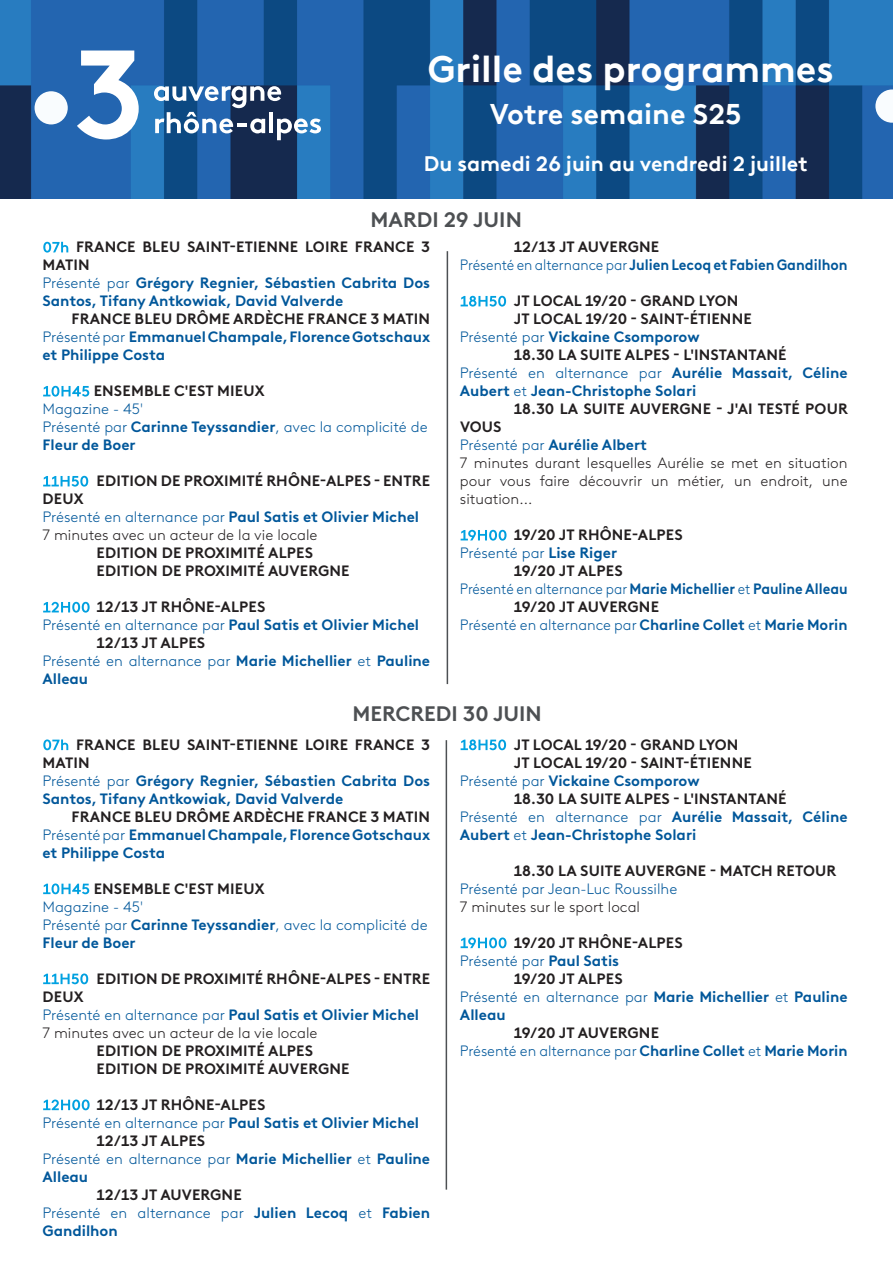
<style>
.page{position:relative;width:893px;height:1263px;background:#fff}
.page>*{position:absolute;margin:0;border:0;box-sizing:border-box;transform-origin:0 0}
.t1{font:700 37.5px "France TV Brown TT";color:#fff}
.t2{font:700 28.5px "France TV Brown TT";color:#fff}
.t3{font:700 21px "France TV Brown TT";color:#fff}
.t4{font:700 21px "France TV Brown";color:#4d5053}
.t5{font:700 15px/18px "France TV Brown";color:#01579a}
.t6{font:700 15px/18px "France TV Brown";letter-spacing:.01em;color:#231f20}
.t7{font:300 15px/18px "France TV Brown";color:#01579a}
.t8{font:300 15px/18px "France TV Brown";color:#231f20;text-align:justify}
.t9{font:700 15px "France TV Brown";color:#01579a;scale:.93 1}
.t10{font:700 15px "France TV Brown";color:#01579a;scale:.94 1}
.s1{color:#fff}
.s2{font-weight:300}
.s3{font-weight:700}
</style>
<div class="page">
<img style="left:0;top:0;width:893px;height:199px">
<div style="left:35px;top:91px;width:33px;height:33px;background:#f9fcfe;border-radius:50%"></div>
<svg style="left:77px;top:51px;width:62px;height:88px"></svg>
<svg style="left:154px;top:86px;width:167px;height:54px"></svg>
<svg style="left:875px;top:89px;width:18px;height:34px"></svg>
<hr style="left:447px;top:251px;width:1px;height:433px;background:#4d5053">
<hr style="left:446px;top:740px;width:1px;height:449px;background:#4d5053">
<p class="t1" style="left:427px;top:40px;width:408px">Grille des programmes</p>
<p class="t2" style="left:490px;top:92px;width:253px">Votre semaine S25</p>
<p class="t3" style="left:424px;top:147px;width:385px">Du samedi 26 juin au vendredi 2 juillet</p>
<p class="t4" style="left:370px;top:204px;width:153px">MARDI 29 JUIN</p>
<p class="t6" style="left:43px;top:237px;width:389px"><span class="s1">07h</span> FRANCE BLEU SAINT-ETIENNE LOIRE FRANCE 3<br>MATIN</p>
<p class="t5" style="left:43px;top:273px;width:389px"><span class="s2">Présenté par</span> Grégory Regnier, Sébastien Cabrita Dos<br>Santos, Tifany Antkowiak, David Valverde</p>
<p class="t6" style="left:72px;top:309px;width:360px">FRANCE BLEU DRÔME ARDÈCHE FRANCE 3 MATIN</p>
<p class="t5" style="left:43px;top:327px;width:389px"><span class="s2">Présenté par</span> Emmanuel Champale, Florence Gotschaux et Philippe Costa</p>
<p class="t6" style="left:43px;top:381px;width:223px"><span class="s1">10H45</span> ENSEMBLE C'EST MIEUX</p>
<p class="t7" style="left:43px;top:399px;width:102px">Magazine - 45'</p>
<p class="t7" style="left:43px;top:417px;width:387px">Présenté par <span class="s3">Carinne Teyssandier</span>, avec la complicité de<br><span class="s3">Fleur de Boer</span></p>
<p class="t6" style="left:43px;top:471px;width:389px"><span class="s1">11H50</span> EDITION DE PROXIMITÉ RHÔNE-ALPES - ENTRE<br>DEUX</p>
<p class="t5" style="left:43px;top:507px;width:378px"><span class="s2">Présenté en alternance par</span> Paul Satis et Olivier Michel</p>
<p class="t8" style="left:43px;top:525px;width:276px">7 minutes avec un acteur de la vie locale</p>
<p class="t6" style="left:97px;top:543px;width:218px">EDITION DE PROXIMITÉ ALPES</p>
<p class="t6" style="left:97px;top:561px;width:254px">EDITION DE PROXIMITÉ AUVERGNE</p>
<p class="t6" style="left:43px;top:597px;width:224px"><span class="s1">12H00</span> 12/13 JT RHÔNE-ALPES</p>
<p class="t5" style="left:43px;top:615px;width:378px"><span class="s2">Présenté en alternance par</span> Paul Satis et Olivier Michel</p>
<p class="t6" style="left:97px;top:633px;width:110px">12/13 JT ALPES</p>
<p class="t5" style="left:43px;top:651px;width:389px"><span class="s2">Présenté en alternance par</span> Marie Michellier <span class="s2">et</span> Pauline<br>Alleau</p>
<p class="t6" style="left:514px;top:237px;width:147px">12/13 JT AUVERGNE</p>
<p class="t10" style="left:460px;top:254px;width:414px"><span class="s2">Présenté en alternance par</span> Julien Lecoq et Fabien Gandilhon</p>
<p class="t6" style="left:460px;top:291px;width:280px"><span class="s1">18H50</span> JT LOCAL 19/20 - GRAND LYON</p>
<p class="t6" style="left:514px;top:309px;width:239px">JT LOCAL 19/20 - SAINT-ÉTIENNE</p>
<p class="t5" style="left:460px;top:327px;width:241px"><span class="s2">Présenté par</span> Vickaine Csomporow</p>
<p class="t6" style="left:514px;top:345px;width:274px">18.30 LA SUITE ALPES - L'INSTANTANÉ</p>
<p class="t5" style="left:460px;top:363px;width:389px"><span class="s2">Présenté en alternance par</span> Aurélie Massait, Céline<br>Aubert <span class="s2">et</span> Jean-Christophe Solari</p>
<p class="t6" style="left:514px;top:399px;width:335px">18.30 LA SUITE AUVERGNE - J'AI TESTÉ POUR</p>
<p class="t6" style="left:460px;top:417px;width:43px">VOUS</p>
<p class="t5" style="left:460px;top:435px;width:189px"><span class="s2">Présenté par</span> Aurélie Albert</p>
<p class="t8" style="left:460px;top:453px;width:389px">7 minutes durant lesquelles Aurélie se met en situation pour vous faire découvrir un métier, un endroit, une situation...</p>
<p class="t6" style="left:460px;top:525px;width:224px"><span class="s1">19H00</span> 19/20 JT RHÔNE-ALPES</p>
<p class="t7" style="left:460px;top:543px;width:159px">Présenté par <span class="s3">Lise Riger</span></p>
<p class="t6" style="left:514px;top:561px;width:110px">19/20 JT ALPES</p>
<p class="t9" style="left:460px;top:578px;width:418px"><span class="s2">Présenté en alternance par</span> Marie Michellier <span class="s2">et</span> Pauline Alleau</p>
<p class="t6" style="left:514px;top:597px;width:147px">19/20 JT AUVERGNE</p>
<p class="t7" style="left:460px;top:615px;width:389px">Présenté en alternance par <span class="s3">Charline Collet</span> et <span class="s3">Marie Morin</span></p>
<p class="t4" style="left:352px;top:697px;width:191px">MERCREDI 30 JUIN</p>
<p class="t6" style="left:43px;top:735px;width:389px"><span class="s1">07h</span> FRANCE BLEU SAINT-ETIENNE LOIRE FRANCE 3<br>MATIN</p>
<p class="t5" style="left:43px;top:771px;width:389px"><span class="s2">Présenté par</span> Grégory Regnier, Sébastien Cabrita Dos<br>Santos, Tifany Antkowiak, David Valverde</p>
<p class="t6" style="left:72px;top:807px;width:360px">FRANCE BLEU DRÔME ARDÈCHE FRANCE 3 MATIN</p>
<p class="t5" style="left:43px;top:825px;width:389px"><span class="s2">Présenté par</span> Emmanuel Champale, Florence Gotschaux et Philippe Costa</p>
<p class="t6" style="left:43px;top:879px;width:223px"><span class="s1">10H45</span> ENSEMBLE C'EST MIEUX</p>
<p class="t7" style="left:43px;top:897px;width:102px">Magazine - 45'</p>
<p class="t7" style="left:43px;top:915px;width:387px">Présenté par <span class="s3">Carinne Teyssandier</span>, avec la complicité de<br><span class="s3">Fleur de Boer</span></p>
<p class="t6" style="left:43px;top:969px;width:389px"><span class="s1">11H50</span> EDITION DE PROXIMITÉ RHÔNE-ALPES - ENTRE<br>DEUX</p>
<p class="t5" style="left:43px;top:1005px;width:378px"><span class="s2">Présenté en alternance par</span> Paul Satis et Olivier Michel</p>
<p class="t8" style="left:43px;top:1023px;width:276px">7 minutes avec un acteur de la vie locale</p>
<p class="t6" style="left:97px;top:1041px;width:218px">EDITION DE PROXIMITÉ ALPES</p>
<p class="t6" style="left:97px;top:1059px;width:254px">EDITION DE PROXIMITÉ AUVERGNE</p>
<p class="t6" style="left:43px;top:1095px;width:224px"><span class="s1">12H00</span> 12/13 JT RHÔNE-ALPES</p>
<p class="t5" style="left:43px;top:1113px;width:378px"><span class="s2">Présenté en alternance par</span> Paul Satis et Olivier Michel</p>
<p class="t6" style="left:97px;top:1131px;width:110px">12/13 JT ALPES</p>
<p class="t5" style="left:43px;top:1149px;width:389px"><span class="s2">Présenté en alternance par</span> Marie Michellier <span class="s2">et</span> Pauline<br>Alleau</p>
<p class="t6" style="left:97px;top:1185px;width:147px">12/13 JT AUVERGNE</p>
<p class="t5" style="left:43px;top:1203px;width:389px"><span class="s2">Présenté en alternance par</span> Julien Lecoq <span class="s2">et</span> Fabien<br>Gandilhon</p>
<p class="t6" style="left:460px;top:735px;width:280px"><span class="s1">18H50</span> JT LOCAL 19/20 - GRAND LYON</p>
<p class="t6" style="left:514px;top:753px;width:239px">JT LOCAL 19/20 - SAINT-ÉTIENNE</p>
<p class="t5" style="left:460px;top:771px;width:241px"><span class="s2">Présenté par</span> Vickaine Csomporow</p>
<p class="t6" style="left:514px;top:789px;width:274px">18.30 LA SUITE ALPES - L'INSTANTANÉ</p>
<p class="t5" style="left:460px;top:807px;width:389px"><span class="s2">Présenté en alternance par</span> Aurélie Massait, Céline<br>Aubert <span class="s2">et</span> Jean-Christophe Solari</p>
<p class="t6" style="left:514px;top:861px;width:324px">18.30 LA SUITE AUVERGNE - MATCH RETOUR</p>
<p class="t7" style="left:460px;top:879px;width:219px">Présenté par Jean-Luc Roussilhe</p>
<p class="t8" style="left:460px;top:897px;width:182px">7 minutes sur le sport local</p>
<p class="t6" style="left:460px;top:933px;width:224px"><span class="s1">19H00</span> 19/20 JT RHÔNE-ALPES</p>
<p class="t7" style="left:460px;top:951px;width:161px">Présenté par <span class="s3">Paul Satis</span></p>
<p class="t6" style="left:514px;top:969px;width:110px">19/20 JT ALPES</p>
<p class="t5" style="left:460px;top:987px;width:389px"><span class="s2">Présenté en alternance par</span> Marie Michellier <span class="s2">et</span> Pauline<br>Alleau</p>
<p class="t6" style="left:514px;top:1023px;width:147px">19/20 JT AUVERGNE</p>
<p class="t7" style="left:460px;top:1041px;width:389px">Présenté en alternance par <span class="s3">Charline Collet</span> et <span class="s3">Marie Morin</span></p>
</div>
